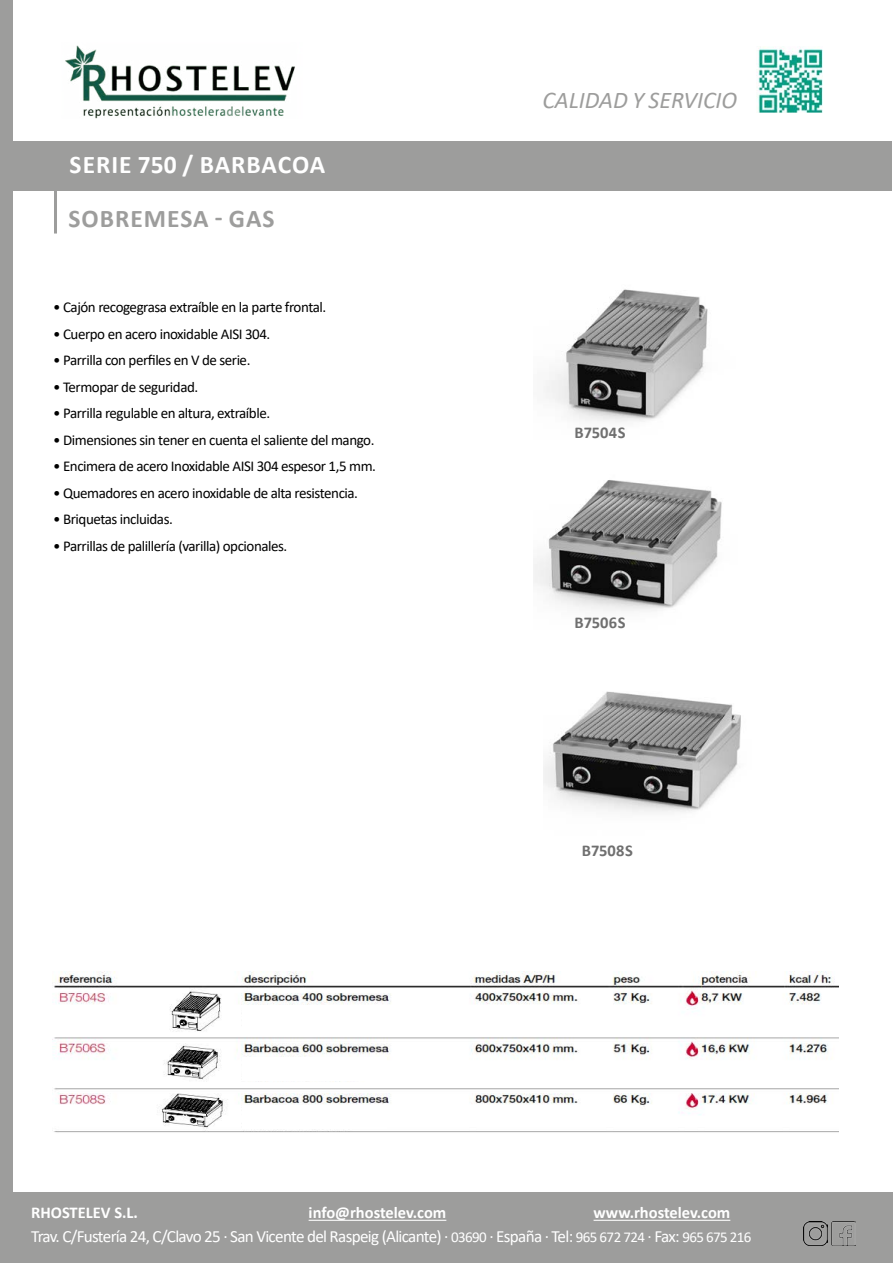
<style>
.page{position:relative;width:893px;height:1263px;background:#fff}
.page>*{position:absolute;margin:0;border:0;box-sizing:border-box;transform-origin:0 0}
.t1{font:700 25.5px "Calibri";letter-spacing:.03em;color:#fff}
.t2{font:700 25.5px "Calibri";letter-spacing:.04em;color:#9d9d9c}
.t3{font:italic 24px "Calibri";color:#9d9d9c}
.t4{font:17.1px "Calibri";letter-spacing:-.04em;color:#fff}
.t5{font:700 16.5px "Calibri";color:#fff}
.t6{font:700 16.5px "Calibri";letter-spacing:.005em;color:#6f6f6f}
.t7{font:15px "Calibri";letter-spacing:-.03em;color:#000}
.s1{font-size:15px}
</style>
<div class="page">
<img style="left:52px;top:971px;width:787px;height:162px">
<img style="left:544px;top:289px;width:164px;height:133px">
<img style="left:533px;top:480px;width:189px;height:131px">
<img style="left:544px;top:691px;width:197px;height:121px">
<div style="left:0;top:0;width:12px;height:1212px;background:#9d9d9c"></div>
<div style="left:1px;top:141px;width:891px;height:49px;background:#9d9d9c"></div>
<hr style="left:54px;top:190px;width:3px;height:44px;background:#9d9d9c">
<div style="left:0;top:1193px;width:893px;height:70px;background:#9d9d9c"></div>
<hr style="left:309px;top:1220px;width:137px;height:1px;background:#fff">
<hr style="left:594px;top:1220px;width:136px;height:1px;background:#fff">
<img style="left:831px;top:1221px;width:24px;height:24px">
<img style="left:803px;top:1221px;width:25px;height:24px">
<img style="left:65px;top:45px;width:230px;height:73px">
<img style="left:758px;top:47px;width:65px;height:66px">
<div style="left:242px;top:1106px;width:145px;height:23px;background:#fff"></div>
<div style="left:242px;top:1057px;width:145px;height:24px;background:#fff"></div>
<div style="left:242px;top:1006px;width:145px;height:23px;background:#fff"></div>
<h1 class="t1" style="left:70px;top:147px;width:257px">SERIE 750 / BARBACOA</h1>
<h1 class="t2" style="left:69px;top:201px;width:208px">SOBREMESA - GAS</h1>
<p class="t7" style="left:53px;top:297px;width:275px">• Cajón recogegrasa extraíble en la parte frontal.</p>
<p class="t7" style="left:53px;top:323px;width:219px">• Cuerpo en acero inoxidable AISI 304.</p>
<p class="t7" style="left:53px;top:350px;width:199px">• Parrilla con perfiles en V de serie.</p>
<p class="t7" style="left:53px;top:376px;width:147px">• Termopar de seguridad.</p>
<p class="t7" style="left:53px;top:403px;width:219px">• Parrilla regulable en altura, extraíble.</p>
<p class="t7" style="left:53px;top:429px;width:323px">• Dimensiones sin tener en cuenta el saliente del mango.</p>
<p class="t7" style="left:53px;top:456px;width:324px">• Encimera de acero Inoxidable AISI 304 espesor 1,5 mm.</p>
<p class="t7" style="left:53px;top:482px;width:306px">• Quemadores en acero inoxidable de alta resistencia.</p>
<p class="t7" style="left:53px;top:509px;width:121px">• Briquetas incluidas.</p>
<p class="t7" style="left:53px;top:535px;width:236px">• Parrillas de palillería (varilla) opcionales.</p>
<h2 class="t3" style="left:542px;top:84px;width:196px">CALIDAD Y SERVICIO</h2>
<p class="t6" style="left:574px;top:421px;width:53px">B7504S</p>
<p class="t6" style="left:574px;top:611px;width:53px">B7506S</p>
<p class="t6" style="left:582px;top:838px;width:53px">B7508S</p>
<p class="t5" style="left:31px;top:1201px;width:108px">RHOSTELEV S.L.</p>
<p class="t5" style="left:309px;top:1201px;width:139px">info@rhostelev.com</p>
<p class="t5" style="left:594px;top:1201px;width:138px">www.rhostelev.com</p>
<p class="t4" style="left:31px;top:1225px;width:722px">Trav. C/Fustería 24, C/Clavo 25 · San Vicente del Raspeig (Alicante) · <span class="s1">03690</span> · España · Tel: <span class="s1">965 672 724</span> · Fax: <span class="s1">965 675 216</span></p>
</div>
